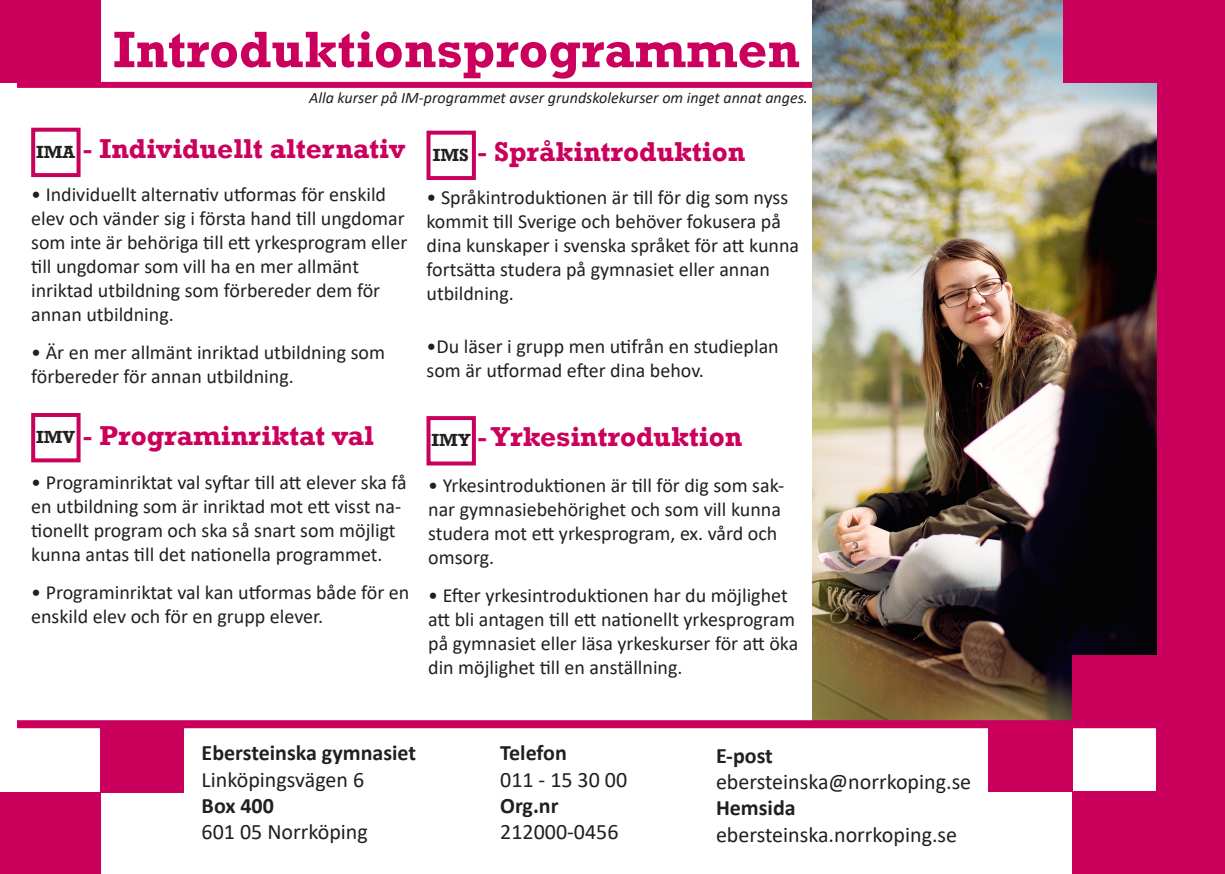
<style>
.page{position:relative;width:1225px;height:874px;background:#fff}
.page>*{position:absolute;margin:0;border:0;box-sizing:border-box;transform-origin:0 0}
.t1{font:700 52px "Rockwell";color:#cb005d}
.t2{font:700 28px "Rockwell";color:#cb005d}
.t3{font:22px "Calibri";color:#231f20}
.t4{font:700 22px "Calibri";color:#231f20}
.t5{font:20px/24px "Calibri";color:#231f20}
.t6{font:700 18px "Rockwell";color:#231f20}
.t7{font:italic 16px "Calibri";color:#231f20}
</style>
<div class="page">
<div style="left:31px;top:128px;width:50px;height:49px;border:4px solid #ca005d"></div>
<div style="left:17px;top:82px;width:1145px;height:6px;background:#cb005d"></div>
<div style="left:426px;top:131px;width:50px;height:49px;border:4px solid #ca005d"></div>
<div style="left:31px;top:413px;width:50px;height:49px;border:4px solid #ca005d"></div>
<div style="left:426px;top:416px;width:50px;height:49px;border:4px solid #ca005d"></div>
<div style="left:1156px;top:0;width:69px;height:873px;background:#ca005d"></div>
<img style="left:813px;top:0;width:344px;height:719px">
<div style="left:0;top:0;width:100px;height:83px;background:#cb005d"></div>
<div style="left:0;top:791px;width:100px;height:82px;background:#cb005d"></div>
<div style="left:100px;top:726px;width:84px;height:65px;background:#cb005d"></div>
<div style="left:1072px;top:790px;width:96px;height:83px;background:#cb005d"></div>
<div style="left:1072px;top:655px;width:96px;height:65px;background:#cb005d"></div>
<div style="left:988px;top:725px;width:84px;height:66px;background:#cb005d"></div>
<svg style="left:17px;top:719px;width:1139px;height:8px;fill:#cb005d"></svg>
<div style="left:1062px;top:0;width:106px;height:83px;background:#cb005d"></div>
<p class="t1" style="left:113px;top:18px;width:688px">Introduktionsprogrammen</p>
<p class="t7" style="left:309px;top:86px;width:500px">Alla kurser på IM-programmet avser grundskolekurser om inget annat anges.</p>
<p class="t2" style="left:83px;top:131px;width:324px">- Individuellt alternativ</p>
<p class="t2" style="left:477px;top:134px;width:269px">- Språkintroduktion</p>
<p class="t6" style="left:36px;top:141px;width:41px">IMA</p>
<p class="t6" style="left:433px;top:144px;width:37px">IMS</p>
<p class="t5" style="left:31px;top:181px;width:377px">• Individuellt alternativ utformas för enskild elev och vänder sig i första hand till ungdomar som inte är behöriga till ett yrkesprogram eller till ungdomar som vill ha en mer allmänt</p>
<p class="t5" style="left:31px;top:277px;width:350px">inriktad utbildning som förbereder dem för annan utbildning.</p>
<p class="t5" style="left:31px;top:340px;width:355px">• Är en mer allmänt inriktad utbildning som förbereder för annan utbildning.</p>
<p class="t5" style="left:426px;top:184px;width:374px">• Språkintroduktionen är till för dig som nyss kommit till Sverige och behöver fokusera på dina kunskaper i svenska språket för att kunna fortsätta studera på gymnasiet eller annan utbildning.</p>
<p class="t5" style="left:426px;top:333px;width:354px">•Du läser i grupp men utifrån en studieplan som är utformad efter dina behov.</p>
<p class="t2" style="left:83px;top:418px;width:293px">- Programinriktat val</p>
<p class="t2" style="left:477px;top:419px;width:266px">- Yrkesintroduktion</p>
<p class="t6" style="left:36px;top:426px;width:41px">IMV</p>
<p class="t6" style="left:431px;top:429px;width:41px">IMY</p>
<p class="t5" style="left:31px;top:469px;width:377px">• Programinriktat val syftar till att elever ska få en utbildning som är inriktad mot ett visst na&shy;tionellt program och ska så snart som möjligt kunna antas till det nationella programmet.</p>
<p class="t5" style="left:31px;top:580px;width:380px">• Programinriktat val kan utformas både för en enskild elev och för en grupp elever.</p>
<p class="t5" style="left:428px;top:472px;width:357px">• Yrkesintroduktionen är till för dig som sak&shy;nar gymnasiebehörighet och som vill kunna studera mot ett yrkesprogram, ex. vård och omsorg.</p>
<p class="t5" style="left:428px;top:583px;width:371px">• Efter yrkesintroduktionen har du möjlighet att bli antagen till ett nationellt yrkesprogram på gymnasiet eller läsa yrkeskurser för att öka din möjlighet till en anställning.</p>
<p class="t4" style="left:202px;top:736px;width:216px">Ebersteinska gymnasiet</p>
<p class="t3" style="left:202px;top:763px;width:164px">Linköpingsvägen 6</p>
<p class="t4" style="left:202px;top:789px;width:74px">Box 400</p>
<p class="t3" style="left:202px;top:816px;width:168px">601 05 Norrköping</p>
<p class="t4" style="left:500px;top:736px;width:68px">Telefon</p>
<p class="t3" style="left:500px;top:763px;width:129px">011 - 15 30 00</p>
<p class="t4" style="left:500px;top:789px;width:60px">Org.nr</p>
<p class="t3" style="left:500px;top:816px;width:120px">212000-0456</p>
<p class="t4" style="left:716px;top:739px;width:58px">E-post</p>
<p class="t3" style="left:716px;top:766px;width:257px">ebersteinska@norrkoping.se</p>
<p class="t4" style="left:716px;top:792px;width:81px">Hemsida</p>
<p class="t3" style="left:716px;top:818px;width:243px">ebersteinska.norrkoping.se</p>
</div>
